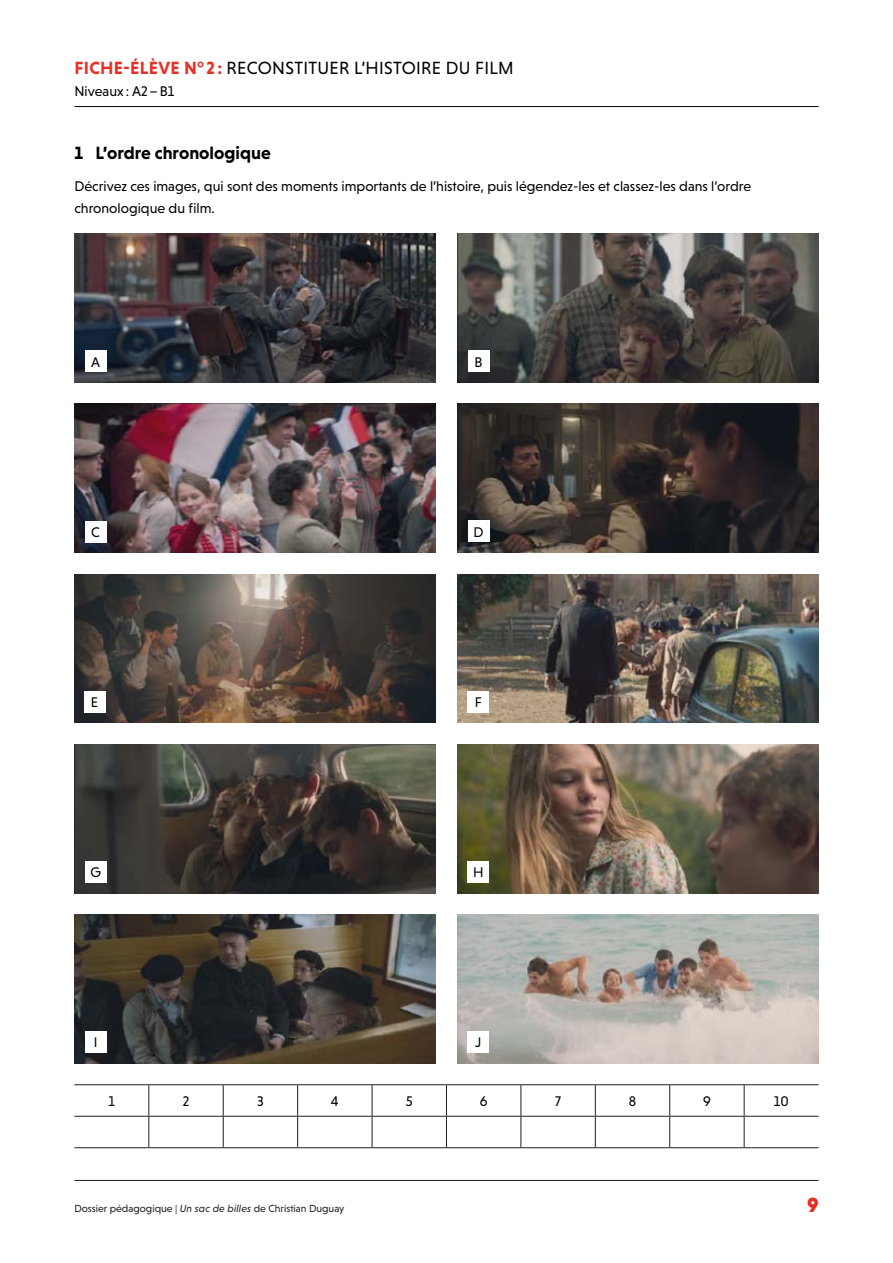
<style>
.page{position:relative;width:893px;height:1263px;background:#fff}
.page>*{position:absolute;margin:0;border:0;box-sizing:border-box;transform-origin:0 0}
.t1{font:900 21px "Niveau Grotesk";color:#e73025}
.t2{font:18px "Niveau Grotesk";letter-spacing:.015em;color:#000}
.t3{font:700 18px "Niveau Grotesk";color:#000}
.t4{font:14.25px/21.3px "Niveau Grotesk";color:#000}
.t5{font:10.5px "Niveau Grotesk";color:#231f20}
.s1{font-weight:700;color:#e73025}
.s2{font-style:italic}
</style>
<div class="page">
<hr style="left:74px;top:1180px;width:745px;height:1px;background:#231f20">
<hr style="left:74px;top:106px;width:745px;height:1px;background:#000">
<img style="left:457px;top:744px;width:362px;height:149px">
<img style="left:457px;top:914px;width:362px;height:149px">
<img style="left:74px;top:234px;width:362px;height:149px">
<img style="left:457px;top:404px;width:362px;height:149px">
<img style="left:457px;top:234px;width:362px;height:149px">
<img style="left:74px;top:404px;width:362px;height:149px">
<img style="left:74px;top:744px;width:362px;height:149px">
<img style="left:74px;top:574px;width:362px;height:149px">
<img style="left:457px;top:574px;width:362px;height:149px">
<img style="left:74px;top:914px;width:362px;height:149px">
<div style="left:85px;top:351px;width:21px;height:21px;background:#fff"></div>
<div style="left:85px;top:521px;width:21px;height:21px;background:#fff"></div>
<div style="left:84px;top:691px;width:21px;height:21px;background:#fff"></div>
<div style="left:85px;top:861px;width:21px;height:21px;background:#fff"></div>
<div style="left:85px;top:1031px;width:21px;height:21px;background:#fff"></div>
<div style="left:468px;top:351px;width:21px;height:21px;background:#fff"></div>
<div style="left:468px;top:521px;width:21px;height:21px;background:#fff"></div>
<div style="left:468px;top:691px;width:21px;height:21px;background:#fff"></div>
<div style="left:468px;top:861px;width:21px;height:21px;background:#fff"></div>
<div style="left:468px;top:1031px;width:21px;height:21px;background:#fff"></div>
<hr style="left:74px;top:1084px;width:75px;height:1px;background:#231f20">
<hr style="left:149px;top:1084px;width:74px;height:1px;background:#231f20">
<hr style="left:148px;top:1085px;width:1px;height:31px;background:#231f20">
<hr style="left:223px;top:1084px;width:75px;height:1px;background:#231f20">
<hr style="left:223px;top:1085px;width:1px;height:31px;background:#231f20">
<hr style="left:298px;top:1084px;width:74px;height:1px;background:#231f20">
<hr style="left:297px;top:1085px;width:1px;height:31px;background:#231f20">
<hr style="left:372px;top:1084px;width:74px;height:1px;background:#231f20">
<hr style="left:372px;top:1085px;width:1px;height:31px;background:#231f20">
<hr style="left:446px;top:1084px;width:75px;height:1px;background:#231f20">
<hr style="left:446px;top:1085px;width:1px;height:31px;background:#231f20">
<hr style="left:521px;top:1084px;width:74px;height:1px;background:#231f20">
<hr style="left:520px;top:1085px;width:1px;height:31px;background:#231f20">
<hr style="left:595px;top:1084px;width:75px;height:1px;background:#231f20">
<hr style="left:595px;top:1085px;width:1px;height:31px;background:#231f20">
<hr style="left:670px;top:1084px;width:74px;height:1px;background:#231f20">
<hr style="left:669px;top:1085px;width:1px;height:31px;background:#231f20">
<hr style="left:744px;top:1084px;width:75px;height:1px;background:#231f20">
<hr style="left:744px;top:1085px;width:1px;height:31px;background:#231f20">
<hr style="left:74px;top:1116px;width:75px;height:1px;background:#231f20">
<hr style="left:149px;top:1116px;width:74px;height:1px;background:#231f20">
<hr style="left:148px;top:1116px;width:1px;height:31px;background:#231f20">
<hr style="left:223px;top:1116px;width:75px;height:1px;background:#231f20">
<hr style="left:223px;top:1116px;width:1px;height:31px;background:#231f20">
<hr style="left:298px;top:1116px;width:74px;height:1px;background:#231f20">
<hr style="left:297px;top:1116px;width:1px;height:31px;background:#231f20">
<hr style="left:372px;top:1116px;width:74px;height:1px;background:#231f20">
<hr style="left:372px;top:1116px;width:1px;height:31px;background:#231f20">
<hr style="left:446px;top:1116px;width:75px;height:1px;background:#231f20">
<hr style="left:446px;top:1116px;width:1px;height:31px;background:#231f20">
<hr style="left:521px;top:1116px;width:74px;height:1px;background:#231f20">
<hr style="left:520px;top:1116px;width:1px;height:31px;background:#231f20">
<hr style="left:595px;top:1116px;width:75px;height:1px;background:#231f20">
<hr style="left:595px;top:1116px;width:1px;height:31px;background:#231f20">
<hr style="left:670px;top:1116px;width:74px;height:1px;background:#231f20">
<hr style="left:669px;top:1116px;width:1px;height:31px;background:#231f20">
<hr style="left:744px;top:1116px;width:75px;height:1px;background:#231f20">
<hr style="left:744px;top:1116px;width:1px;height:31px;background:#231f20">
<hr style="left:74px;top:1147px;width:75px;height:1px;background:#231f20">
<hr style="left:149px;top:1147px;width:74px;height:1px;background:#231f20">
<hr style="left:223px;top:1147px;width:75px;height:1px;background:#231f20">
<hr style="left:298px;top:1147px;width:74px;height:1px;background:#231f20">
<hr style="left:372px;top:1147px;width:74px;height:1px;background:#231f20">
<hr style="left:446px;top:1147px;width:75px;height:1px;background:#231f20">
<hr style="left:521px;top:1147px;width:74px;height:1px;background:#231f20">
<hr style="left:595px;top:1147px;width:75px;height:1px;background:#231f20">
<hr style="left:670px;top:1147px;width:74px;height:1px;background:#231f20">
<hr style="left:744px;top:1147px;width:75px;height:1px;background:#231f20">
<p class="t2" style="left:75px;top:58px;width:441px"><span class="s1">FICHE-ÉLÈVE N° 2 :</span> RECONSTITUER L’HISTOIRE DU FILM</p>
<p class="t4" style="left:74px;top:80px;width:101px">Niveaux : A2–B1</p>
<p class="t3" style="left:74px;top:143px;width:198px">1 L’ordre chronologique</p>
<p class="t4" style="left:74px;top:176px;width:678px">Décrivez ces images, qui sont des moments importants de l’histoire, puis légendez-les et classez-les dans l’ordre chronologique du film.</p>
<p class="t4" style="left:91px;top:351px;width:10px">A</p>
<p class="t4" style="left:474px;top:351px;width:9px">B</p>
<p class="t4" style="left:91px;top:521px;width:10px">C</p>
<p class="t4" style="left:474px;top:521px;width:12px">D</p>
<p class="t4" style="left:91px;top:691px;width:9px">E</p>
<p class="t4" style="left:475px;top:691px;width:9px">F</p>
<p class="t4" style="left:91px;top:862px;width:12px">G</p>
<p class="t4" style="left:473px;top:862px;width:12px">H</p>
<p class="t4" style="left:94px;top:1032px;width:5px">I</p>
<p class="t4" style="left:475px;top:1032px;width:8px">J</p>
<p class="t4" style="left:108px;top:1090px;width:8px">1</p>
<p class="t4" style="left:183px;top:1090px;width:8px">2</p>
<p class="t4" style="left:257px;top:1090px;width:8px">3</p>
<p class="t4" style="left:331px;top:1090px;width:9px">4</p>
<p class="t4" style="left:406px;top:1090px;width:9px">5</p>
<p class="t4" style="left:480px;top:1090px;width:9px">6</p>
<p class="t4" style="left:555px;top:1090px;width:7px">7</p>
<p class="t4" style="left:629px;top:1090px;width:9px">8</p>
<p class="t4" style="left:703px;top:1090px;width:9px">9</p>
<p class="t4" style="left:774px;top:1090px;width:16px">10</p>
<p class="t5" style="left:74px;top:1202px;width:272px">Dossier pédagogique | <span class="s2">Un sac de billes</span> de Christian Duguay</p>
<h1 class="t1" style="left:807px;top:1192px;width:13px">9</h1>
</div>
